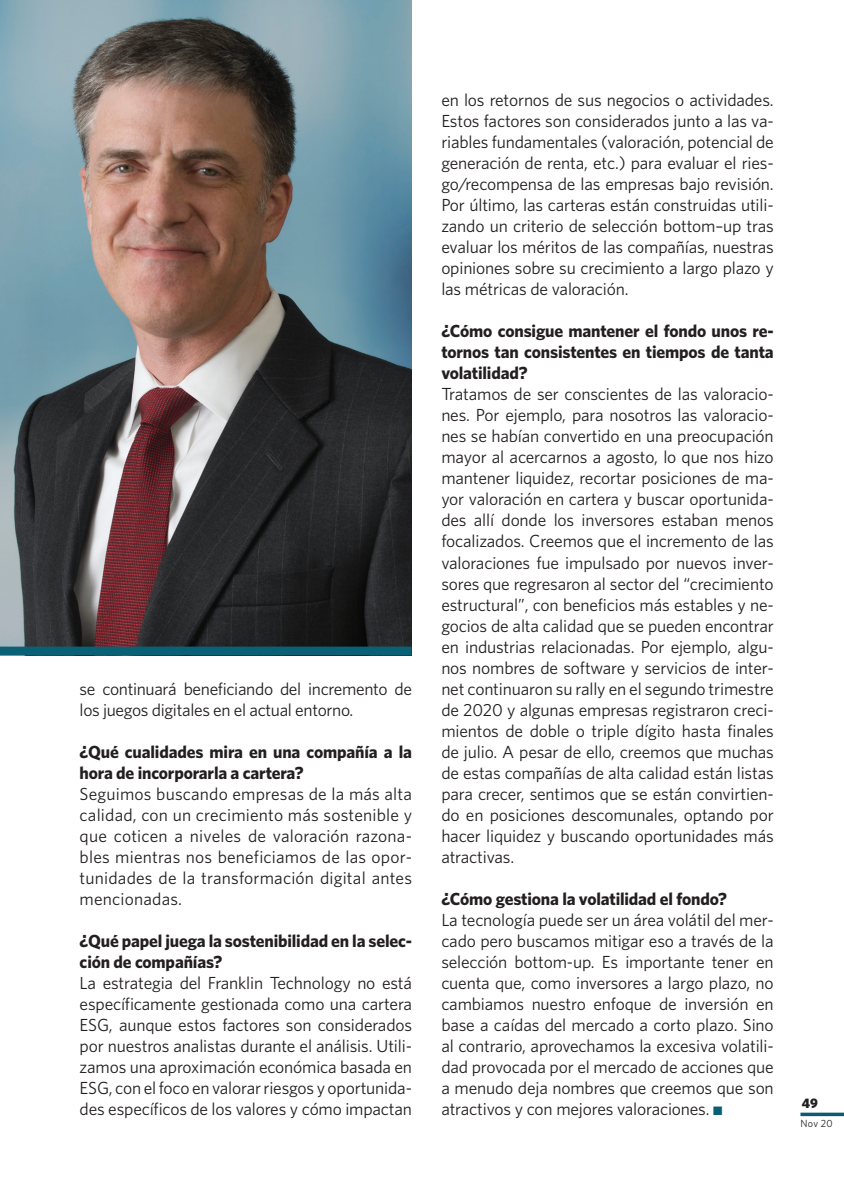
<style>
.page{position:relative;width:844px;height:1191px;background:#fff}
.page>*{position:absolute;margin:0;border:0;box-sizing:border-box;transform-origin:0 0}
.t1{font:17.5px/21px "Whitney";letter-spacing:-.01em;color:#231f20;text-align:justify}
.t2{font:700 17.5px/21px "Whitney";letter-spacing:-.01em;color:#231f20}
.t3{font:900 13.83px "Whitney";color:#231f20}
.t4{font:10.33px "Whitney";color:#231f20}
.s1{color:#0a5f74}
</style>
<div class="page">
<svg style="left:800px;top:1112px;width:44px;height:4px"></svg>
<img style="left:0;top:0;width:412px;height:646px">
<div style="left:0;top:646px;width:412px;height:9px;background:#0a6074"></div>
<p class="t1" style="left:80px;top:677px;width:334px">se continuará beneficiando del incremento de los juegos digitales en el actual entorno.</p>
<p class="t2" style="left:80px;top:740px;width:334px">¿Qué cualidades mira en una compañía a la hora de incorporarla a cartera?</p>
<p class="t1" style="left:80px;top:782px;width:334px">Seguimos buscando empresas de la más alta calidad, con un crecimiento más sostenible y que coticen a niveles de valoración razona&shy;bles mientras nos beneficiamos de las opor&shy;tunidades de la transformación digital antes mencionadas.</p>
<p class="t2" style="left:80px;top:929px;width:334px">¿Qué papel juega la sostenibilidad en la selec&shy;ción de compañías?</p>
<p class="t1" style="left:80px;top:971px;width:334px">La estrategia del Franklin Technology no está específicamente gestionada como una cartera ESG, aunque estos factores son considerados por nuestros analistas durante el análisis. Utili&shy;zamos una aproximación económica basada en ESG, con el foco en valorar riesgos y oportunida&shy;des específicos de los valores y cómo impactan</p>
<p class="t1" style="left:441px;top:89px;width:334px">en los retornos de sus negocios o actividades.<br>Estos factores son considerados junto a las va&shy;riables fundamentales (valoración, potencial de generación de renta, etc.) para evaluar el ries&shy;go/recompensa de las empresas bajo revisión.<br>Por último, las carteras están construidas utili&shy;zando un criterio de selección bottom–up tras evaluar los méritos de las compañías, nuestras opiniones sobre su crecimiento a largo plazo y las métricas de valoración.</p>
<p class="t2" style="left:441px;top:320px;width:334px;text-align:justify">¿Cómo consigue mantener el fondo unos re&shy;tornos tan consistentes en tiempos de tanta volatilidad?</p>
<p class="t1" style="left:441px;top:383px;width:334px">Tratamos de ser conscientes de las valoracio&shy;nes. Por ejemplo, para nosotros las valoracio&shy;nes se habían convertido en una preocupación mayor al acercarnos a agosto, lo que nos hizo mantener liquidez, recortar posiciones de ma&shy;yor valoración en cartera y buscar oportunida&shy;des allí donde los inversores estaban menos focalizados. Creemos que el incremento de las valoraciones fue impulsado por nuevos inver&shy;sores que regresaron al sector del “crecimiento estructural”, con beneficios más estables y ne&shy;gocios de alta calidad que se pueden encontrar en industrias relacionadas. Por ejemplo, algu&shy;nos nombres de software y servicios de inter&shy;net continuaron su rally en el segundo trimestre de 2020 y algunas empresas registraron creci&shy;mientos de doble o triple dígito hasta finales de julio. A pesar de ello, creemos que muchas de estas compañías de alta calidad están listas para crecer, sentimos que se están convirtien&shy;do en posiciones descomunales, optando por hacer liquidez y buscando oportunidades más atractivas.</p>
<p class="t2" style="left:441px;top:887px;width:287px">¿Cómo gestiona la volatilidad el fondo?</p>
<p class="t1" style="left:441px;top:908px;width:334px">La tecnología puede ser un área volátil del mer&shy;cado pero buscamos mitigar eso a través de la selección bottom-up. Es importante tener en cuenta que, como inversores a largo plazo, no cambiamos nuestro enfoque de inversión en base a caídas del mercado a corto plazo. Sino al contrario, aprovechamos la excesiva volatili&shy;dad provocada por el mercado de acciones que a menudo deja nombres que creemos que son atractivos y con mejores valoraciones. <span class="s1">■</span></p>
<p class="t3" style="left:802px;top:1094px;width:18px">49</p>
<p class="t4" style="left:800px;top:1117px;width:34px">Nov 20</p>
</div>
